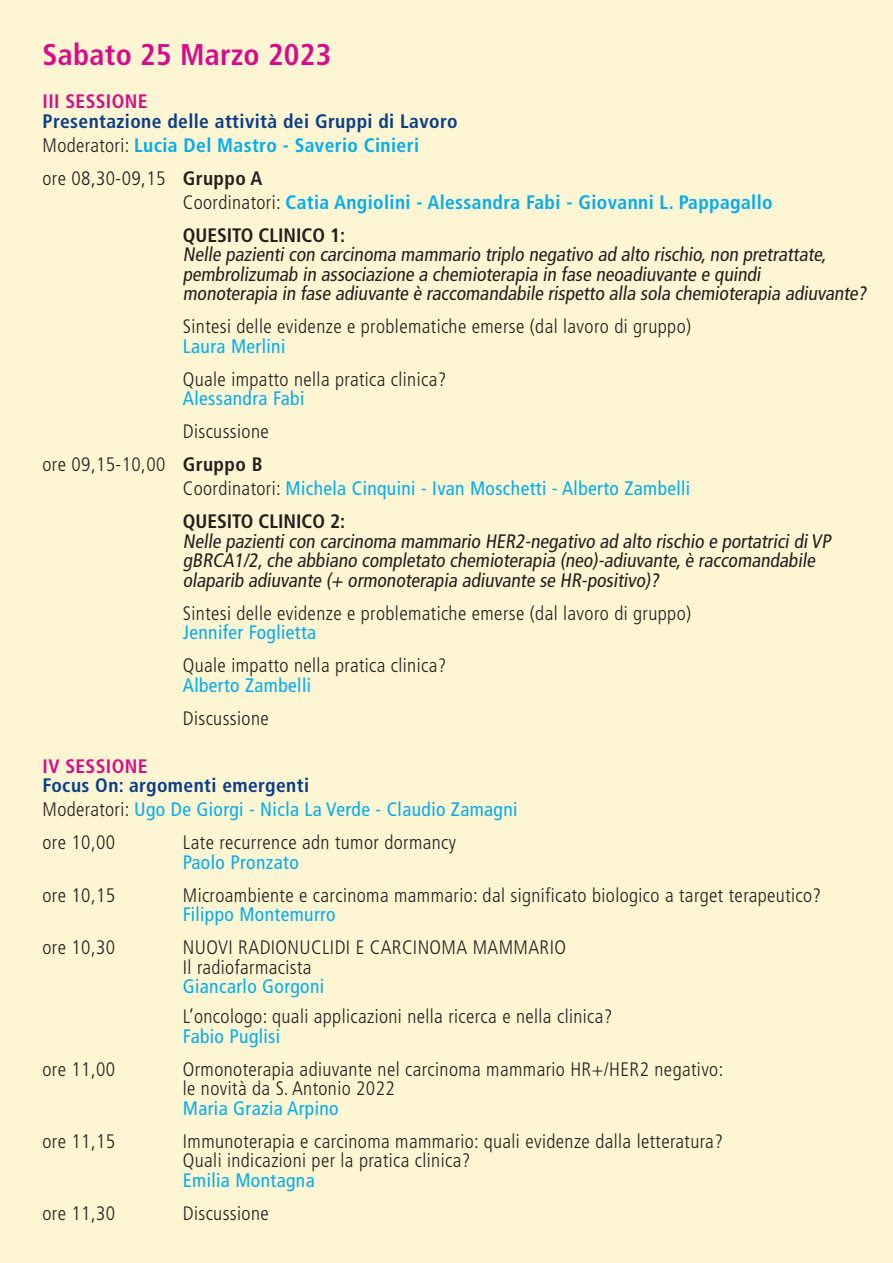
<style>
.page{position:relative;width:893px;height:1263px;background:#fef5d2}
.page>*{position:absolute;margin:0;border:0;box-sizing:border-box;transform-origin:0 0}
.t1{font:700 condensed 30px "Frutiger";letter-spacing:.01em;color:#d70c8c}
.t2{font:300 condensed 19.5px "Frutiger";letter-spacing:.02em;color:#231f20}
.t3{font:condensed 19.5px "Frutiger";color:#231f20}
.t4{font:condensed 19.5px "Frutiger";letter-spacing:.02em;color:#00aeef}
.t5{font:700 condensed 19.5px "Frutiger";letter-spacing:.02em;color:#00aeef}
.t6{font:700 condensed 19.5px "Frutiger";letter-spacing:.02em;color:#083e89}
.t7{font:700 condensed 19.5px "Frutiger";color:#231f20}
.t8{font:700 condensed 19.5px "Frutiger";letter-spacing:.02em;color:#d70c8c}
.s1{font-weight:300;color:#231f20}
.s2{font-weight:700}
</style>
<div class="page">
<p class="t1" style="left:43px;top:37px;width:290px">Sabato 25 Marzo 2023</p>
<p class="t8" style="left:43px;top:90px;width:107px">III SESSIONE</p>
<p class="t6" style="left:43px;top:109px;width:417px">Presentazione delle attività dei Gruppi di Lavoro</p>
<p class="t5" style="left:43px;top:133px;width:378px"><span class="s1">Moderatori:</span> Lucia Del Mastro - Saverio Cinieri</p>
<p class="t2" style="left:43px;top:167px;width:221px">ore 08,30-09,15 <span class="s2">Gruppo A</span></p>
<p class="t5" style="left:183px;top:190px;width:591px"><span class="s1">Coordinatori:</span> Catia Angiolini - Alessandra Fabi - Giovanni L. Pappagallo</p>
<p class="t7" style="left:183px;top:223px;width:164px">QUESITO CLINICO 1:</p>
<p class="t3" style="left:183px;top:243px;width:648px">Nelle pazienti con carcinoma mammario triplo negativo ad alto rischio,non pretrattate,</p>
<p class="t3" style="left:183px;top:263px;width:582px">pembrolizumab in associazione a chemioterapia in fase neoadiuvante e quindi</p>
<p class="t3" style="left:183px;top:282px;width:688px">monoterapia in fase adiuvante è raccomandabile rispetto alla sola chemioterapia adiuvante?</p>
<p class="t2" style="left:183px;top:315px;width:510px">Sintesi delle evidenze e problematiche emerse (dal lavoro di gruppo)</p>
<p class="t4" style="left:183px;top:335px;width:104px">Laura Merlini</p>
<p class="t2" style="left:183px;top:368px;width:265px">Quale impatto nella pratica clinica?</p>
<p class="t4" style="left:183px;top:387px;width:123px">Alessandra Fabi</p>
<p class="t2" style="left:183px;top:420px;width:87px">Discussione</p>
<p class="t2" style="left:43px;top:453px;width:221px">ore 09,15-10,00 <span class="s2">Gruppo B</span></p>
<p class="t4" style="left:183px;top:477px;width:509px"><span class="s1">Coordinatori:</span> Michela Cinquini - Ivan Moschetti - Alberto Zambelli</p>
<p class="t7" style="left:183px;top:510px;width:164px">QUESITO CLINICO 2:</p>
<p class="t3" style="left:183px;top:530px;width:653px">Nelle pazienti con carcinoma mammario HER2-negativo ad alto rischio e portatrici diVP</p>
<p class="t3" style="left:183px;top:549px;width:637px">gBRCA1/2,che abbiano completato chemioterapia (neo)-adiuvante,è raccomandabile</p>
<p class="t3" style="left:183px;top:569px;width:481px">olaparib adiuvante (+ ormonoterapia adiuvante se HR-positivo)?</p>
<p class="t2" style="left:183px;top:602px;width:510px">Sintesi delle evidenze e problematiche emerse (dal lavoro di gruppo)</p>
<p class="t4" style="left:183px;top:621px;width:135px">Jennifer Foglietta</p>
<p class="t2" style="left:183px;top:654px;width:265px">Quale impatto nella pratica clinica?</p>
<p class="t4" style="left:183px;top:674px;width:130px">Alberto Zambelli</p>
<p class="t2" style="left:183px;top:707px;width:87px">Discussione</p>
<p class="t8" style="left:43px;top:754px;width:107px">IV SESSIONE</p>
<p class="t6" style="left:43px;top:774px;width:268px">Focus On: argomenti emergenti</p>
<p class="t4" style="left:43px;top:798px;width:476px"><span class="s1">Moderatori:</span> Ugo De Giorgi - Nicla La Verde - Claudio Zamagni</p>
<p class="t2" style="left:43px;top:831px;width:74px">ore 10,00</p>
<p class="t2" style="left:183px;top:831px;width:275px">Late recurrence adn tumor dormancy</p>
<p class="t4" style="left:183px;top:851px;width:117px">Paolo Pronzato</p>
<p class="t2" style="left:43px;top:884px;width:74px">ore 10,15</p>
<p class="t2" style="left:183px;top:884px;width:640px">Microambiente e carcinoma mammario: dal significato biologico a target terapeutico?</p>
<p class="t4" style="left:183px;top:903px;width:154px">Filippo Montemurro</p>
<p class="t2" style="left:43px;top:936px;width:74px">ore 10,30</p>
<p class="t2" style="left:183px;top:936px;width:385px">NUOVI RADIONUCLIDI E CARCINOMA MAMMARIO</p>
<p class="t2" style="left:183px;top:956px;width:130px">Il radiofarmacista</p>
<p class="t4" style="left:183px;top:975px;width:143px">Giancarlo Gorgoni</p>
<p class="t2" style="left:183px;top:1005px;width:431px">L’oncologo: quali applicazioni nella ricerca e nella clinica?</p>
<p class="t4" style="left:183px;top:1025px;width:99px">Fabio Puglisi</p>
<p class="t2" style="left:43px;top:1058px;width:74px">ore 11,00</p>
<p class="t2" style="left:183px;top:1058px;width:542px">Ormonoterapia adiuvante nel carcinoma mammario HR+/HER2 negativo:</p>
<p class="t2" style="left:183px;top:1077px;width:213px">le novità da S. Antonio 2022</p>
<p class="t4" style="left:183px;top:1097px;width:157px">Maria Grazia Arpino</p>
<p class="t2" style="left:43px;top:1130px;width:74px">ore 11,15</p>
<p class="t2" style="left:183px;top:1130px;width:542px">Immunoterapia e carcinoma mammario: quali evidenze dalla letteratura?</p>
<p class="t2" style="left:183px;top:1149px;width:289px">Quali indicazioni per la pratica clinica?</p>
<p class="t4" style="left:183px;top:1169px;width:133px">Emilia Montagna</p>
<p class="t2" style="left:43px;top:1202px;width:74px">ore 11,30</p>
<p class="t2" style="left:183px;top:1202px;width:87px">Discussione</p>
</div>
